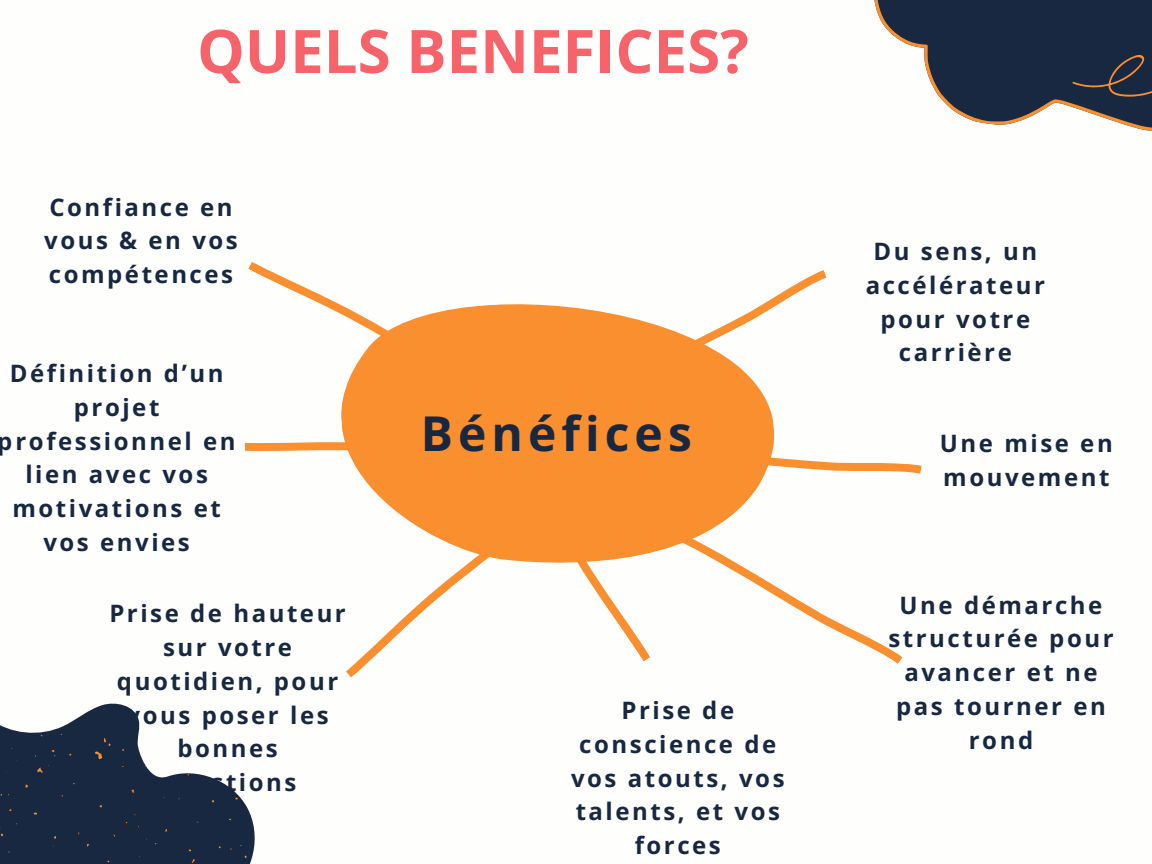
<style>
.page{position:relative;width:1152px;height:864px;background:#fff}
.page>*{position:absolute;margin:0;border:0;box-sizing:border-box;transform-origin:0 0}
.t1{font:700 60px "Open Sans";color:#f7636a}
.t2{font:700 48px "Open Sans";letter-spacing:.105em;color:#182841}
.t3{font:700 24px/33.8px "Open Sans";letter-spacing:.105em;color:#182841;text-align:center}
</style>
<div class="page">
<svg style="left:248px;top:262px;width:86px;height:49px"></svg>
<svg style="left:748px;top:579px;width:155px;height:85px"></svg>
<svg style="left:244px;top:442px;width:678px;height:32px"></svg>
<svg style="left:346px;top:579px;width:116px;height:98px"></svg>
<svg style="left:783px;top:270px;width:49px;height:177px"></svg>
<svg style="left:588px;top:579px;width:62px;height:83px"></svg>
<svg style="left:334px;top:292px;width:449px;height:287px;fill:#f98f2f"></svg>
<svg style="left:874px;top:0;width:278px;height:131px;fill:#182841"></svg>
<svg style="left:0;top:703px;width:255px;height:161px;fill:#182841"></svg>
<svg style="left:132px;top:789px;width:3px;height:4px"></svg>
<svg style="left:53px;top:836px;width:4px;height:3px"></svg>
<svg style="left:24px;top:784px;width:5px;height:4px"></svg>
<svg style="left:188px;top:849px;width:4px;height:3px"></svg>
<svg style="left:163px;top:829px;width:5px;height:8px"></svg>
<svg style="left:36px;top:765px;width:13px;height:10px"></svg>
<svg style="left:33px;top:811px;width:5px;height:5px"></svg>
<svg style="left:51px;top:749px;width:4px;height:7px"></svg>
<svg style="left:94px;top:738px;width:17px;height:22px"></svg>
<svg style="left:0;top:827px;width:4px;height:10px"></svg>
<svg style="left:99px;top:805px;width:4px;height:3px"></svg>
<svg style="left:191px;top:859px;width:5px;height:4px"></svg>
<svg style="left:86px;top:843px;width:3px;height:4px"></svg>
<p class="t1" style="left:197px;top:9px;width:553px">QUELS BENEFICES?</p>
<p class="t3" style="left:44px;top:189px;width:195px;text-align:left">Confiance en vous &amp; en vos compétences</p>
<h1 class="t3" style="left:-2px;top:356px;width:239px">Définition d’un projet professionnel en lien avec vos motivations et vos envies</h1>
<p class="t2" style="left:421px;top:400px;width:273px">Bénéfices</p>
<p class="t3" style="left:866px;top:234px;width:181px">Du sens, un accélérateur pour votre carrière</p>
<h2 class="t3" style="left:940px;top:426px;width:174px;text-align:left">Une mise en mouvement</h2>
<p class="t3" style="left:109px;top:596px;width:238px">Prise de hauteur sur votre quotidien, pour vous poser les bonnes questions</p>
<p class="t3" style="left:888px;top:587px;width:227px">Une démarche structurée pour avancer et ne pas tourner en rond</p>
<p class="t3" style="left:571px;top:693px;width:215px">Prise de conscience de vos atouts, vos talents, et vos forces</p>
</div>
